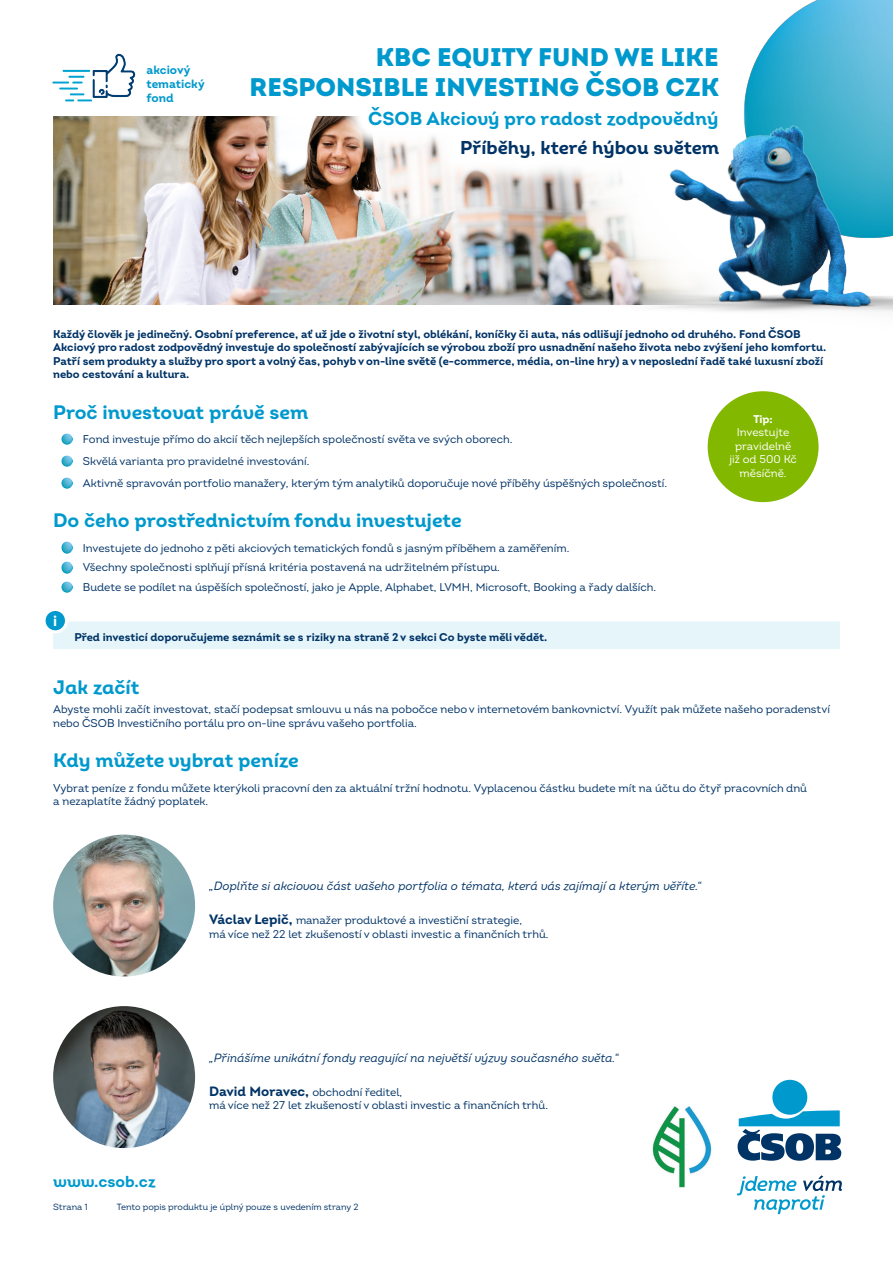
<style>
.page{position:relative;width:893px;height:1263px;background:#fff}
.page>*{position:absolute;margin:0;border:0;box-sizing:border-box;transform-origin:0 0}
.HL{font:25.5px/30.6px "Intro Black Alt";color:#0099cd;text-align:right}
.nadpis{font:19.5px "Intro Bold Alt";color:#0099cd}
.t1{font:18.75px "Intro Bold Alt";color:#0099cd}
.t2{font:18.6px "Intro Bold Alt";color:#036}
.normal_text{font:15.9px "Intro Bold Alt";color:#0099cd}
.normal_text-2{font:700 15px "Intro";color:#fff}
.t3{font:italic 12px "Intro";color:#036}
.t4{font:700 12px/14.4px "Intro";color:#0099cd}
.normal_text-3{font:11.25px/13.5px "Intro";color:#036}
.normal_text-4{font:700 11.25px/13.5px "Intro";color:#036}
.normal_odrazky{font:11.25px "Intro";color:#036}
.normal_text-5{font:11.25px/13.5px "Intro";color:#fff;text-align:center}
.normal_text-6{font:9px "Intro";color:#036}
.s1{font-weight:700}
.s2{font-weight:700;font-size:13.5px}
</style>
<div class="page">
<img style="left:53px;top:116px;width:484px;height:188px">
<img style="left:755px;top:0;width:138px;height:61px">
<img style="left:52px;top:53px;width:84px;height:49px">
<img style="left:337px;top:116px;width:240px;height:73px">
<svg style="left:354px;top:116px;width:223px;height:66px"></svg>
<img style="left:577px;top:61px;width:316px;height:251px">
<img style="left:652px;top:1106px;width:86px;height:82px">
<svg style="left:737px;top:1175px;width:105px;height:39px"></svg>
<div style="left:772px;top:1080px;width:35px;height:35px;background:#0099cd;border-radius:50%"></div>
<svg style="left:738px;top:1110px;width:103px;height:51px"></svg>
<svg style="left:62px;top:433px;width:11px;height:12px"></svg>
<svg style="left:62px;top:455px;width:11px;height:12px"></svg>
<svg style="left:62px;top:477px;width:11px;height:12px"></svg>
<svg style="left:62px;top:542px;width:11px;height:11px"></svg>
<svg style="left:62px;top:562px;width:11px;height:11px"></svg>
<svg style="left:62px;top:582px;width:11px;height:11px"></svg>
<div style="left:53px;top:621px;width:787px;height:28px;background:#e5f5fa"></div>
<img style="left:53px;top:834px;width:142px;height:142px;border-radius:71px">
<img style="left:53px;top:1006px;width:142px;height:142px;border-radius:71px">
<div style="left:44px;top:609px;width:22px;height:23px;background:#0099cd;border-radius:50%"></div>
<div style="left:43px;top:608px;width:25px;height:25px;border:3px solid #fff;border-radius:50%"></div>
<div style="left:708px;top:391px;width:111px;height:111px;background:#82b800;border-radius:50%"></div>
<p class="t4" style="left:146px;top:62px;width:45px">akciový</p>
<p class="t4" style="left:146px;top:77px;width:60px">tematický fond</p>
<p class="HL" style="left:249px;top:41px;width:471px">KBC EQUITY FUND WE LIKE<br>RESPONSIBLE INVESTING ČSOB CZK</p>
<p class="t1" style="left:368px;top:107px;width:352px">ČSOB Akciový pro radost zodpovědný</p>
<p class="t2" style="left:460px;top:136px;width:261px">Příběhy, které hýbou světem</p>
<p class="normal_text-4" style="left:53px;top:327px;width:774px">Každý člověk je jedinečný. Osobní preference, ať už jde o životní styl, oblékání, koníčky či auta, nás odlišují jednoho od druhého. Fond ČSOB Akciový pro radost zodpovědný investuje do společností zabývajících se výrobou zboží pro usnadnění našeho života nebo zvýšení jeho komfortu.<br>Patří sem produkty a služby pro sport a volný čas, pohyb v on-line světě (e-commerce, média, on-line hry) a v neposlední řadě také luxusní zboží nebo cestování a kultura.</p>
<p class="nadpis" style="left:53px;top:400px;width:257px">Proč investovat právě sem</p>
<p class="normal_odrazky" style="left:83px;top:432px;width:431px">Fond investuje přímo do akcií těch nejlepších společností světa ve svých oborech.</p>
<p class="normal_odrazky" style="left:83px;top:454px;width:228px">Skvělá varianta pro pravidelné investování.</p>
<p class="normal_odrazky" style="left:83px;top:476px;width:586px">Aktivně spravován portfolio manažery, kterým tým analytiků doporučuje nové příběhy úspěšných společností.</p>
<p class="nadpis" style="left:53px;top:508px;width:410px">Do čeho prostřednictvím fondu investujete</p>
<p class="normal_odrazky" style="left:83px;top:541px;width:488px">Investujete do jednoho z pěti akciových tematických fondů s jasným příběhem a zaměřením.</p>
<p class="normal_odrazky" style="left:83px;top:561px;width:419px">Všechny společnosti splňují přísná kritéria postavená na udržitelném přístupu.</p>
<p class="normal_odrazky" style="left:83px;top:581px;width:575px">Budete se podílet na úspěších společností, jako je Apple, Alphabet, LVMH, Microsoft, Booking a řady dalších.</p>
<p class="normal_text-4" style="left:74px;top:630px;width:474px">Před investicí doporučujeme seznámit se s riziky na straně 2 v sekci Co byste měli vědět.</p>
<p class="nadpis" style="left:53px;top:674px;width:88px">Jak začít</p>
<p class="normal_text-3" style="left:53px;top:703px;width:778px">Abyste mohli začít investovat, stačí podepsat smlouvu u nás na pobočce nebo v internetovém bankovnictví. Využít pak můžete našeho poradenství nebo ČSOB Investičního portálu pro on-line správu vašeho portfolia.</p>
<p class="nadpis" style="left:53px;top:748px;width:247px">Kdy můžete vybrat peníze</p>
<p class="normal_text-3" style="left:53px;top:781px;width:755px">Vybrat peníze z fondu můžete kterýkoli pracovní den za aktuální tržní hodnotu. Vyplacenou částku budete mít na účtu do čtyř pracovních dnů a nezaplatíte žádný poplatek.</p>
<p class="normal_text-5" style="left:729px;top:412px;width:69px"><span class="s1">Tip:<br></span>Investujte pravidelně již od 500 Kč měsíčně.</p>
<p class="normal_text-2" style="left:53px;top:611px;width:6px">i</p>
<p class="t3" style="left:209px;top:879px;width:494px">„Doplňte si akciovou část vašeho portfolia o témata, která vás zajímají a kterým věříte.“</p>
<p class="normal_text-3" style="left:209px;top:914px;width:341px"><span class="s2">Václav Lepič,</span> manažer produktové a investiční strategie,<br>má více než 22 let zkušeností v oblasti investic a finančních trhů.</p>
<p class="t3" style="left:209px;top:1050px;width:411px">„Přinášíme unikátní fondy reagující na největší výzvy současného světa.“</p>
<p class="normal_text-3" style="left:209px;top:1085px;width:340px"><span class="s2">David Moravec,</span> obchodní ředitel,<br>má více než 27 let zkušeností v oblasti investic a finančních trhů.</p>
<p class="normal_text" style="left:53px;top:1171px;width:104px">www.csob.cz</p>
<p class="normal_text-6" style="left:117px;top:1201px;width:243px">Tento popis produktu je úplný pouze s uvedením strany 2</p>
<p class="normal_text-6" style="left:53px;top:1201px;width:36px">Strana 1</p>
</div>
